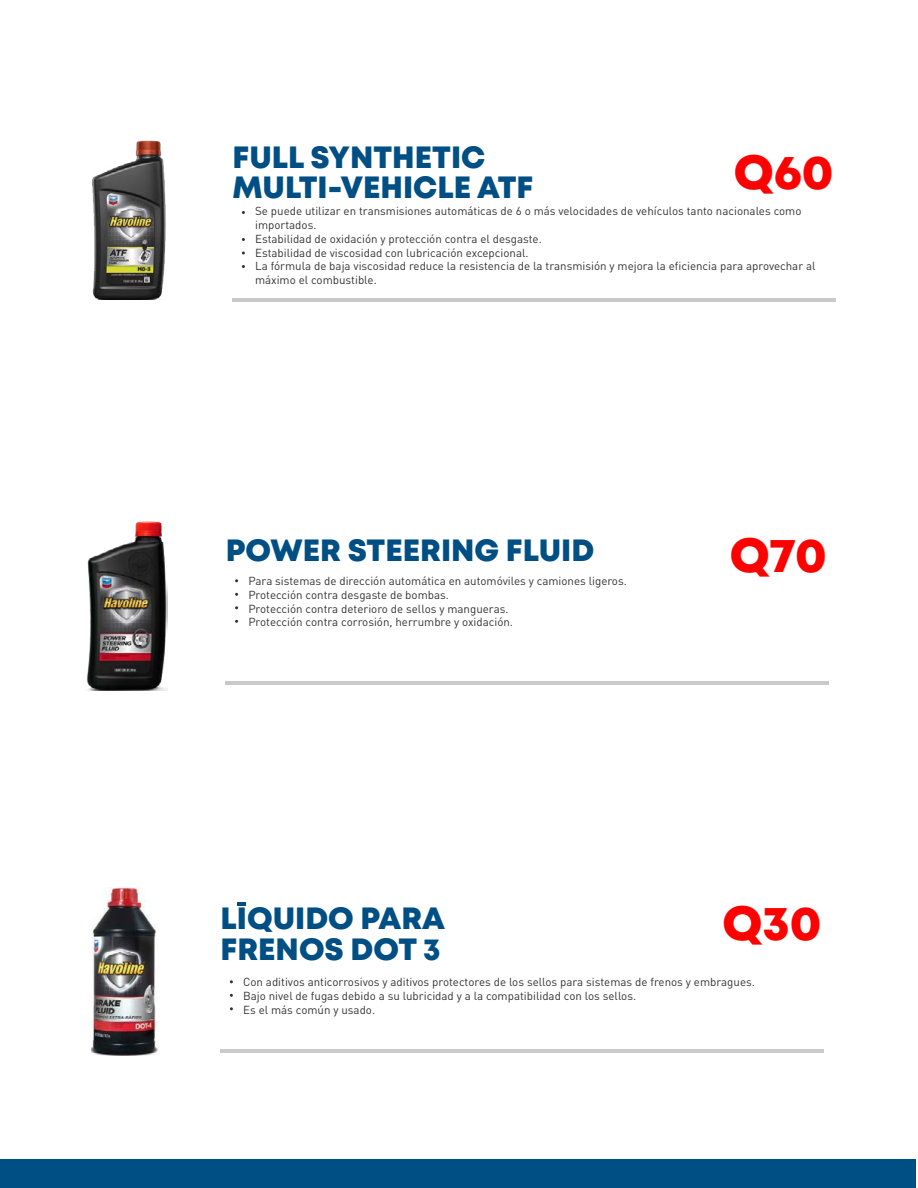
<style>
.page{position:relative;width:918px;height:1188px;background:#fff}
.page>*{position:absolute;margin:0;border:0;box-sizing:border-box;transform-origin:0 0}
.t1{font:48px "Mont Heavy DEMO";color:#f00}
.t2{font:30.75px/31.5px "Mont Heavy DEMO";color:#004f84}
.t3{font:11.55px/13.8px "DIN Pro";color:#333}
</style>
<div class="page">
<hr style="left:225px;top:681px;width:604px;height:4px;background:#c9c9c9">
<img style="left:87px;top:521px;width:80px;height:169px">
<hr style="left:220px;top:1049px;width:604px;height:4px;background:#c9c9c9">
<img style="left:92px;top:887px;width:66px;height:168px">
<svg style="left:238px;top:902px;width:8px;height:3px"></svg>
<div style="left:0;top:1159px;width:916px;height:29px;background:#004f84"></div>
<hr style="left:232px;top:298px;width:604px;height:4px;background:#c9c9c9">
<img style="left:92px;top:140px;width:74px;height:160px">
<h2 class="t2" style="left:233px;top:144px;width:302px;line-height:30px">FULL SYNTHETIC<br>MULTI-VEHICLE ATF</h2>
<h1 class="t1" style="left:734px;top:144px;width:101px">Q60</h1>
<p class="t3" style="left:255px;top:203px;width:562px">Se puede utilizar en transmisiones automáticas de 6 o más velocidades de vehículos tanto nacionales como importados.<br>Estabilidad de oxidación y protección contra el desgaste.<br>Estabilidad de viscosidad con lubricación excepcional.<br>La fórmula de baja viscosidad reduce la resistencia de la transmisión y mejora la eficiencia para aprovechar al máximo el combustible.</p>
<h2 class="t2" style="left:226px;top:536px;width:370px">POWER STEERING FLUID</h2>
<h1 class="t1" style="left:730px;top:528px;width:99px">Q70</h1>
<p class="t3" style="left:248px;top:573px;width:380px">Para sistemas de dirección automática en automóviles y camiones ligeros.<br>Protección contra desgaste de bombas.<br>Protección contra deterioro de sellos y mangueras.<br>Protección contra corrosión, herrumbre y oxidación.</p>
<h2 class="t2" style="left:221px;top:904px;width:226px">LIQUIDO PARA<br>FRENOS DOT 3</h2>
<h1 class="t1" style="left:723px;top:896px;width:100px">Q30</h1>
<p class="t3" style="left:243px;top:974px;width:513px">Con aditivos anticorrosivos y aditivos protectores de los sellos para sistemas de frenos y embragues.<br>Bajo nivel de fugas debido a su lubricidad y a la compatibilidad con los sellos.<br>Es el más común y usado.</p>
</div>
